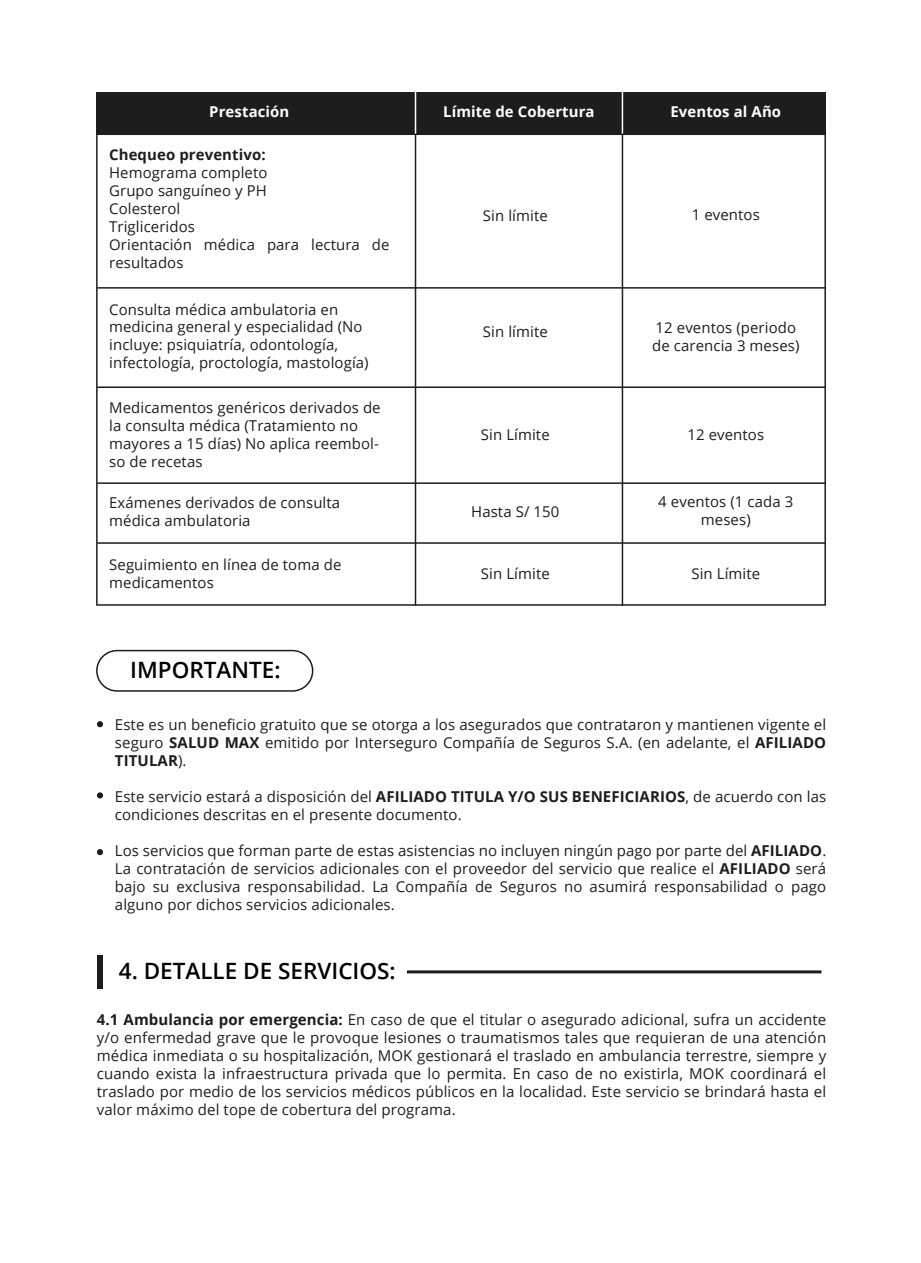
<style>
.page{position:relative;width:921px;height:1263px;background:#fff}
.page>*{position:absolute;margin:0;border:0;box-sizing:border-box;transform-origin:0 0}
.t1{font:600 22.5px "Open Sans";color:#000}
.t2{font:15px/18px "Open Sans";letter-spacing:.005em;color:#1d1d1b;text-align:justify}
.t3{font:14.85px/17.9px "Open Sans";letter-spacing:.005em;color:#1d1d1b}
.t4{font:700 14.85px "Open Sans";letter-spacing:.005em;color:#fff}
.t5{font:700 14.85px "Open Sans";letter-spacing:.005em;color:#1d1d1b}
.s1{font-weight:700}
</style>
<div class="page">
<hr style="left:407px;top:970px;width:414px;height:3px;background:#1d1d1b">
<div style="left:97px;top:955px;width:6px;height:33px;background:#1d1d1b"></div>
<svg style="left:96px;top:134px;width:730px;height:472px"></svg>
<hr style="left:97px;top:287px;width:729px;height:2px;background:#1d1d1b">
<hr style="left:97px;top:386px;width:729px;height:2px;background:#1d1d1b">
<hr style="left:97px;top:482px;width:729px;height:2px;background:#1d1d1b">
<hr style="left:97px;top:542px;width:729px;height:2px;background:#1d1d1b">
<hr style="left:621px;top:134px;width:2px;height:472px;background:#1d1d1b">
<hr style="left:415px;top:134px;width:1px;height:472px;background:#1d1d1b">
<div style="left:96px;top:92px;width:730px;height:42px;background:#1d1d1b"></div>
<hr style="left:415px;top:92px;width:1px;height:42px;background:#fff">
<hr style="left:621px;top:92px;width:2px;height:42px;background:#fff">
<svg style="left:96px;top:650px;width:217px;height:42px"></svg>
<svg style="left:97px;top:721px;width:6px;height:6px"></svg>
<svg style="left:97px;top:792px;width:6px;height:6px"></svg>
<svg style="left:97px;top:849px;width:6px;height:6px"></svg>
<p class="t4" style="left:209px;top:101px;width:82px">Prestación</p>
<p class="t4" style="left:443px;top:101px;width:153px">Límite de Cobertura</p>
<p class="t4" style="left:670px;top:101px;width:112px">Eventos al Año</p>
<p class="t5" style="left:109px;top:144px;width:158px">Chequeo preventivo:</p>
<p class="t3" style="left:109px;top:163px;width:282px">Hemograma completo<br>Grupo sanguíneo y PH<br>Colesterol<br>Trigliceridos<br>Orientación médica para lectura de resultados</p>
<p class="t3" style="left:109px;top:300px;width:261px">Consulta médica ambulatoria en medicina general y especialidad (No incluye: psiquiatría, odontología, infectología, proctología, mastología)</p>
<p class="t3" style="left:109px;top:399px;width:273px">Medicamentos genéricos derivados de la consulta médica (Tratamiento no mayores a 15 días) No aplica reembol&shy;so de recetas</p>
<p class="t3" style="left:109px;top:493px;width:232px">Exámenes derivados de consulta médica ambulatoria</p>
<p class="t3" style="left:109px;top:555px;width:234px">Seguimiento en línea de toma de medicamentos</p>
<h1 class="t1" style="left:130px;top:654px;width:152px">IMPORTANTE:</h1>
<p class="t3" style="left:483px;top:206px;width:66px">Sin límite</p>
<p class="t3" style="left:691px;top:206px;width:70px">1 eventos</p>
<p class="t3" style="left:483px;top:322px;width:66px">Sin límite</p>
<p class="t3" style="left:652px;top:318px;width:149px">12 eventos (periodo de carencia 3 meses)</p>
<p class="t3" style="left:481px;top:426px;width:70px">Sin Límite</p>
<p class="t3" style="left:471px;top:502px;width:90px">Hasta S/ 150</p>
<p class="t3" style="left:687px;top:425px;width:78px">12 eventos</p>
<p class="t3" style="left:658px;top:492px;width:137px;text-align:center">4 eventos (1 cada 3 meses)</p>
<p class="t3" style="left:481px;top:564px;width:70px">Sin Límite</p>
<p class="t3" style="left:691px;top:564px;width:70px">Sin Límite</p>
<p class="t2" style="left:115px;top:715px;width:712px">Este es un beneficio gratuito que se otorga a los asegurados que contrataron y mantienen vigente el seguro <span class="s1">SALUD MAX</span> emitido por Interseguro Compañía de Seguros S.A. (en adelante, el <span class="s1">AFILIADO TITULAR</span>).</p>
<p class="t2" style="left:115px;top:787px;width:712px">Este servicio estará a disposición del <span class="s1">AFILIADO TITULA Y/O SUS BENEFICIARIOS</span>, de acuerdo con las condiciones descritas en el presente documento.</p>
<p class="t2" style="left:115px;top:841px;width:713px">Los servicios que forman parte de estas asistencias no incluyen ningún pago por parte del <span class="s1">AFILIADO</span>.<br>La contratación de servicios adicionales con el proveedor del servicio que realice el <span class="s1">AFILIADO</span> será bajo su exclusiva responsabilidad. La Compañía de Seguros no asumirá responsabilidad o pago alguno por dichos servicios adicionales.</p>
<h1 class="t1" style="left:119px;top:955px;width:278px">4. DETALLE DE SERVICIOS:</h1>
<p class="t2" style="left:97px;top:1010px;width:730px"><span class="s1">4.1 Ambulancia por emergencia:</span> En caso de que el titular o asegurado adicional, sufra un accidente y/o enfermedad grave que le provoque lesiones o traumatismos tales que requieran de una atención médica inmediata o su hospitalización, MOK gestionará el traslado en ambulancia terrestre, siempre y cuando exista la infraestructura privada que lo permita. En caso de no existirla, MOK coordinará el traslado por medio de los servicios médicos públicos en la localidad. Este servicio se brindará hasta el valor máximo del tope de cobertura del programa.</p>
</div>
